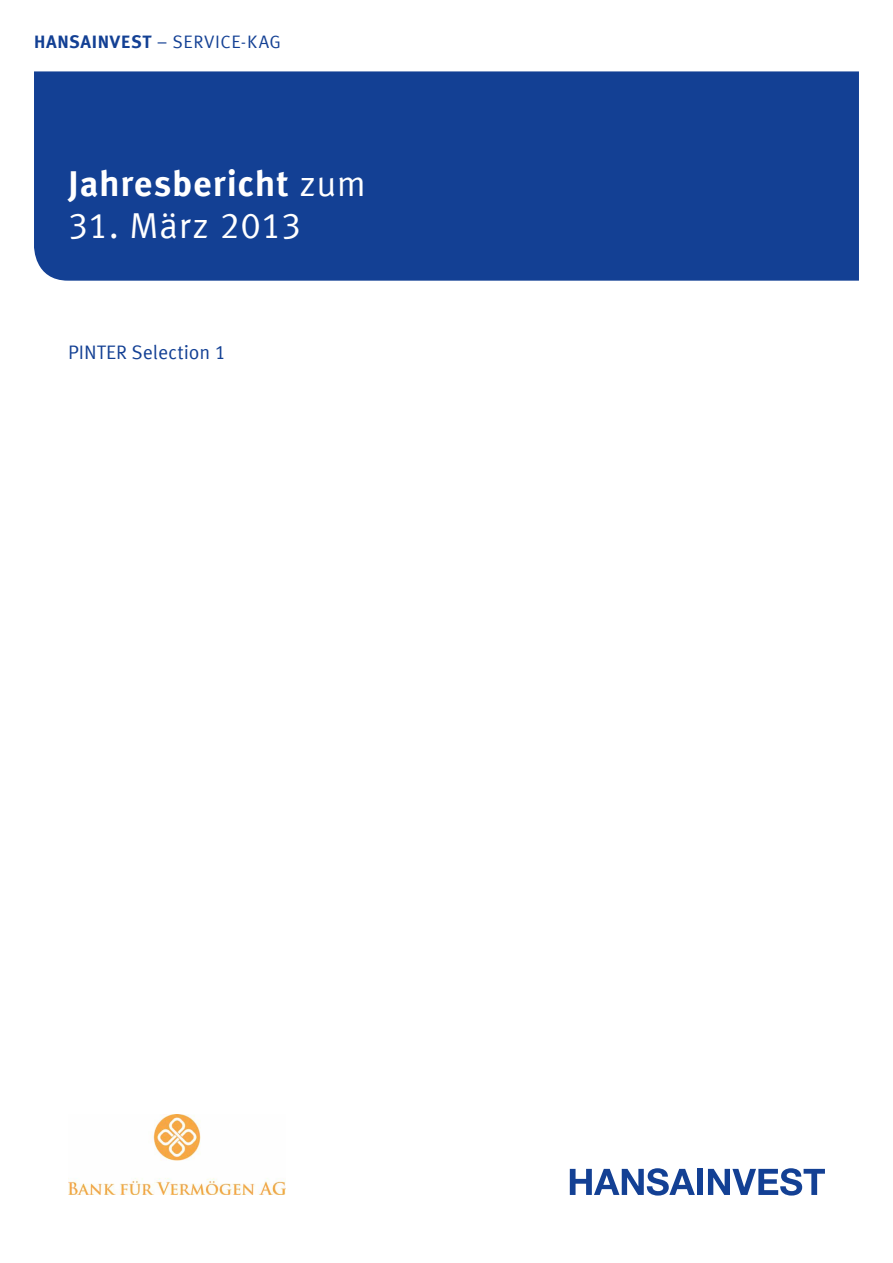
<style>
.page{position:relative;width:893px;height:1263px;background:#fff}
.page>*{position:absolute;margin:0;border:0;box-sizing:border-box;transform-origin:0 0}
.t1{font:700 36px "Meta Offc Pro";letter-spacing:.02em;color:#fff}
.t2{font:36px "Meta Offc Pro Norm";letter-spacing:.015em;color:#fff}
.t3{font:19.5px "Meta Offc Pro Norm";color:#134094}
.t4{font:18px "Meta Offc Pro Norm";letter-spacing:.03em;color:#134094}
.s1{font-family:"Meta Offc Pro";font-weight:700}
.s2{font-family:"Meta Offc Pro Norm";font-weight:400}
</style>
<div class="page">
<div style="left:34px;top:71px;width:825px;height:210px;background:#134094"></div>
<svg style="left:570px;top:1168px;width:125px;height:27px"></svg>
<div style="left:697px;top:1169px;width:6px;height:26px;background:#134094"></div>
<svg style="left:708px;top:1168px;width:117px;height:27px"></svg>
<img style="left:68px;top:1115px;width:217px;height:80px">
<p class="t4" style="left:34px;top:28px;width:249px"><span class="s1">HANSAINVEST</span> – SERVICE-KAG</p>
<h1 class="t1" style="left:68px;top:155px;width:300px">Jahresbericht <span class="s2">zum</span></h1>
<h1 class="t2" style="left:68px;top:198px;width:235px">31. März 2013</h1>
<p class="t3" style="left:68px;top:338px;width:159px">PINTER Selection 1</p>
</div>
